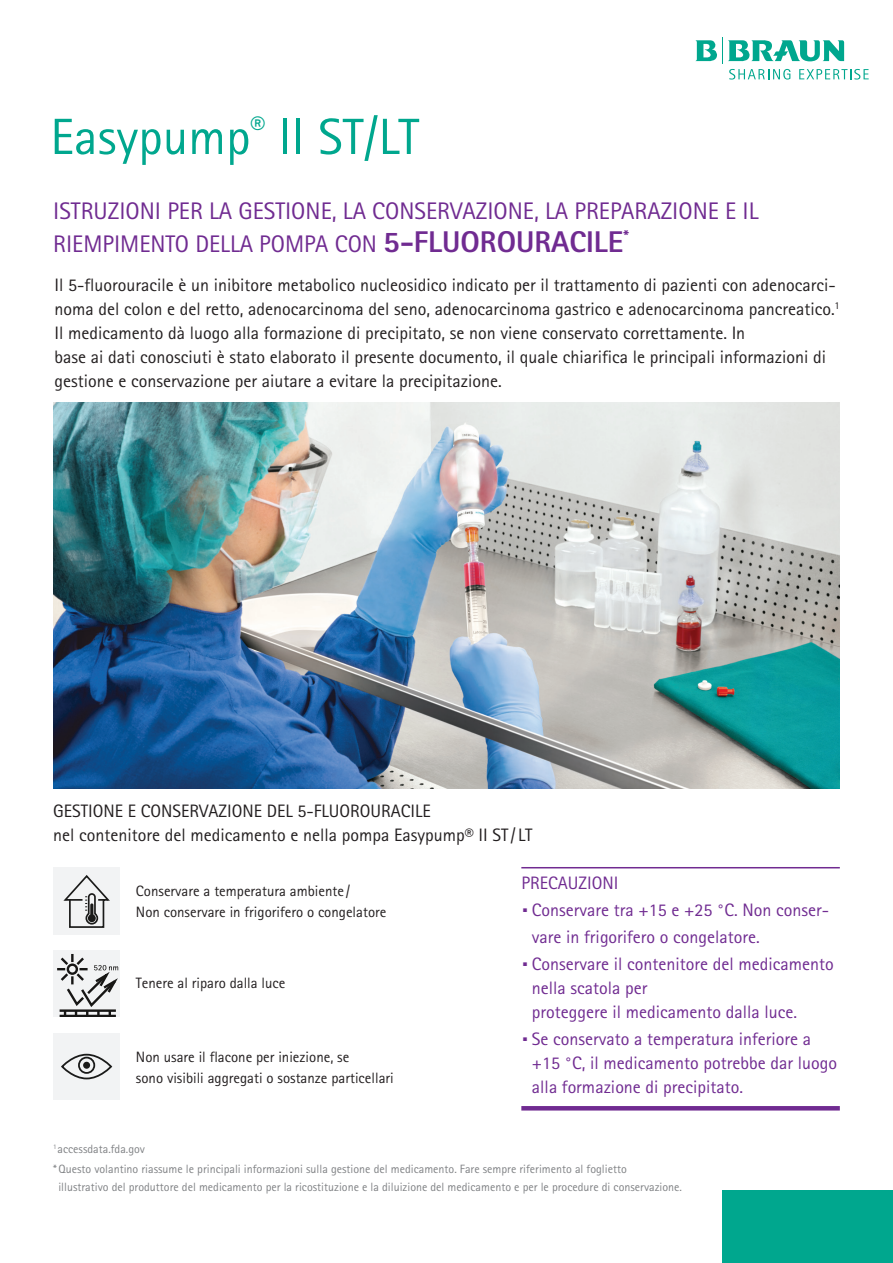
<style>
.page{position:relative;width:893px;height:1263px;background:#fff}
.page>*{position:absolute;margin:0;border:0;box-sizing:border-box;transform-origin:0 0}
.t1{font:51px "Rotis Sans Serif Pro";color:#00a78e}
.t2{font:24px/33px "Rotis Sans Serif Pro";color:#702b91}
.t3{font:18px/24px "Rotis Sans Serif Pro";color:#231f20}
.t4{font:18px/24px "Rotis Sans Serif Pro";color:#702b91}
.t5{font:15px/21px "Rotis Sans Serif Pro";color:#231f20}
.t6{font:12px/18px "Rotis Sans Serif Pro";color:#808285}
.s1{font-weight:800;font-size:30px}
</style>
<div class="page">
<div style="left:722px;top:1191px;width:171px;height:72px;background:#00a78e"></div>
<img style="left:53px;top:403px;width:787px;height:386px">
<div style="left:53px;top:867px;width:67px;height:67px;background:#f2f3f4"></div>
<svg style="left:63px;top:875px;width:47px;height:53px"></svg>
<div style="left:53px;top:1033px;width:67px;height:67px;background:#f2f3f4"></div>
<div style="left:61px;top:1054px;width:51px;height:25px;border:2px solid #1a1a19;border-radius:50%"></div>
<div style="left:78px;top:1057px;width:17px;height:17px;border:2px solid #1a1a19;border-radius:50%"></div>
<div style="left:83px;top:1062px;width:7px;height:7px;background:#1a1a19;border-radius:50%"></div>
<hr style="left:521px;top:867px;width:319px;height:1px;background:#702b91">
<hr style="left:521px;top:1106px;width:319px;height:4px;background:#702b91">
<div style="left:53px;top:950px;width:67px;height:67px;background:#f2f3f4"></div>
<hr style="left:60px;top:1015px;width:56px;height:2px;background:#171615">
<svg style="left:57px;top:954px;width:62px;height:62px"></svg>
<svg style="left:695px;top:37px;width:174px;height:43px"></svg>
<h1 class="t1" style="left:50px;top:107px;width:370px">Easypump<sup>®</sup> II ST/LT</h1>
<h2 class="t2" style="left:53px;top:195px;width:707px">ISTRUZIONI PER LA GESTIONE, LA CONSERVAZIONE, LA PREPARAZIONE E IL<br>RIEMPIMENTO DELLA POMPA CON <span class="s1">5-FLUOROURACILE</span><sup>*</sup></h2>
<p class="t3" style="left:55px;top:273px;width:787px">Il 5-fluorouracile è un inibitore metabolico nucleosidico indicato per il trattamento di pazienti con adenocarci&shy;noma del colon e del retto, adenocarcinoma del seno, adenocarcinoma gastrico e adenocarcinoma pancreatico.<sup>1<br></sup>Il medicamento dà luogo alla formazione di precipitato, se non viene conservato correttamente. In<br>base ai dati conosciuti è stato elaborato il presente documento, il quale chiarifica le principali informazioni di gestione e conservazione per aiutare a evitare la precipitazione.</p>
<p class="t3" style="left:53px;top:799px;width:481px">GESTIONE E CONSERVAZIONE DEL 5-FLUOROURACILE<br>nel contenitore del medicamento e nella pompa Easypump® II ST / LT</p>
<p class="t5" style="left:136px;top:881px;width:252px">Conservare a temperatura ambiente /<br>Non conservare in frigorifero o congelatore</p>
<p class="t4" style="left:521px;top:871px;width:99px">PRECAUZIONI</p>
<p class="t4" style="left:521px;top:898px;width:309px"><sup>.</sup> Conservare tra +15 e +25 °C. Non conser-</p>
<p class="t4" style="left:532px;top:925px;width:229px">vare in frigorifero o congelatore.</p>
<p class="t4" style="left:521px;top:952px;width:314px"><sup>.</sup> Conservare il contenitore del medicamento</p>
<p class="t4" style="left:532px;top:976px;width:267px">nella scatola per<br>proteggere il medicamento dalla luce.</p>
<p class="t4" style="left:532px;top:1027px;width:307px;text-indent:-11px"><sup>.</sup> Se conservato a temperatura inferiore a +15 °C, il medicamento potrebbe dar luogo alla formazione di precipitato.</p>
<p class="t5" style="left:136px;top:972px;width:151px">Tenere al riparo dalla luce</p>
<p class="t5" style="left:136px;top:1046px;width:259px">Non usare il flacone per iniezione, se<br>sono visibili aggregati o sostanze particellari</p>
<p class="t6" style="left:53px;top:1140px;width:93px"><sup>1</sup> accessdata.fda.gov</p>
<p class="t6" style="left:58px;top:1160px;width:625px;text-indent:-5px">* Questo volantino riassume le principali informazioni sulla gestione del medicamento. Fare sempre riferimento al foglietto<br>illustrativo del produttore del medicamento per la ricostituzione e la diluizione del medicamento e per le procedure di conservazione.</p>
</div>
